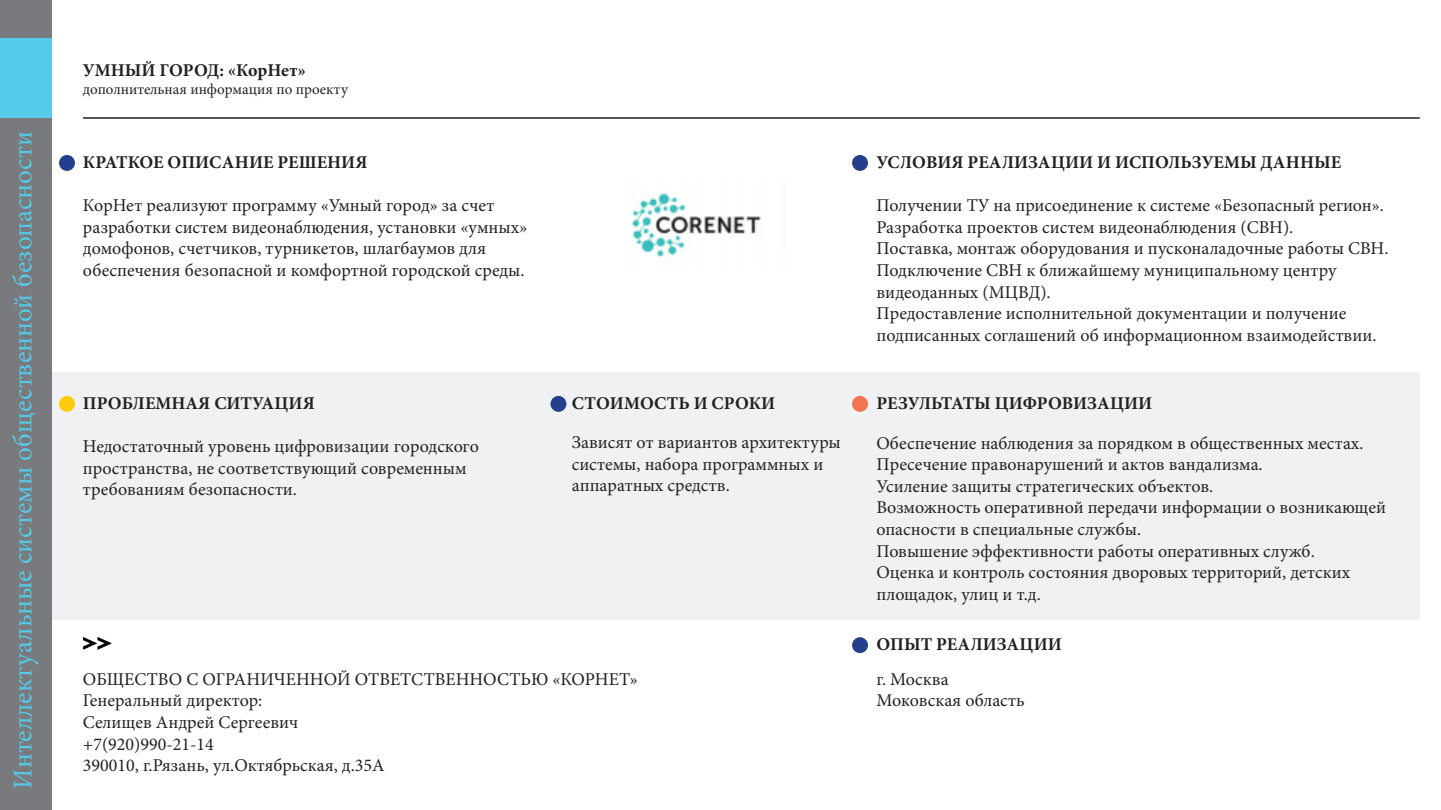
<style>
.page{position:relative;width:1441px;height:810px;background:#fff}
.page>*{position:absolute;margin:0;border:0;box-sizing:border-box;transform-origin:0 0}
.t1{font:27px "Minion Pro";color:#55cae9}
.t2{font:18px/21.6px "Minion Pro";color:#231f20}
.t3{font:700 18px "Minion Pro";color:#231f20}
.t4{font:15px "Minion Pro";color:#231f20}
</style>
<div class="page">
<div style="left:51px;top:372px;width:1368px;height:248px;background:#f0f1f2"></div>
<div style="left:0;top:0;width:51px;height:810px;background:#787a7d"></div>
<div style="left:0;top:38px;width:51px;height:80px;background:#55cae9"></div>
<hr style="left:83px;top:117px;width:1336px;height:2px;background:#231f20">
<div style="left:59px;top:155px;width:16px;height:16px;background:#253f8e;border-radius:50%"></div>
<div style="left:851px;top:155px;width:16px;height:16px;background:#253f8e;border-radius:50%"></div>
<div style="left:851px;top:396px;width:16px;height:16px;background:#f37452;border-radius:50%"></div>
<div style="left:550px;top:396px;width:16px;height:16px;background:#253f8e;border-radius:50%"></div>
<div style="left:59px;top:396px;width:16px;height:16px;background:#feca0a;border-radius:50%"></div>
<div style="left:851px;top:637px;width:16px;height:16px;background:#253f8e;border-radius:50%"></div>
<img style="left:632px;top:192px;width:129px;height:66px">
<img style="left:83px;top:637px;width:29px;height:13px">
<p class="t1" style="left:5px;top:789px;width:659px;rotate:-90deg">Интеллектуальные системы общественной безопасности</p>
<p class="t3" style="left:83px;top:57px;width:224px">УМНЫЙ ГОРОД: «КорНет»</p>
<p class="t4" style="left:83px;top:79px;width:266px">дополнительная информация по проекту</p>
<p class="t3" style="left:83px;top:150px;width:286px">КРАТКОЕ ОПИСАНИЕ РЕШЕНИЯ</p>
<p class="t2" style="left:83px;top:195px;width:446px">КорНет реализуют программу «Умный город» за счет разработки систем видеонаблюдения, установки «умных» домофонов, счетчиков, турникетов, шлагбаумов для обеспечения безопасной и комфортной городской среды.</p>
<p class="t3" style="left:83px;top:391px;width:233px">ПРОБЛЕМНАЯ СИТУАЦИЯ</p>
<p class="t2" style="left:83px;top:436px;width:397px">Недостаточный уровень цифровизации городского пространства, не соответствующий современным требованиям безопасности.</p>
<p class="t3" style="left:571px;top:390px;width:205px">СТОИМОСТЬ И СРОКИ</p>
<p class="t2" style="left:571px;top:432px;width:270px">Зависят от вариантов архитектуры системы, набора программных и аппаратных средств.</p>
<p class="t2" style="left:83px;top:668px;width:556px">ОБЩЕСТВО С ОГРАНИЧЕННОЙ ОТВЕТСТВЕННОСТЬЮ «КОРНЕТ»</p>
<p class="t2" style="left:83px;top:690px;width:181px">Генеральный директор:</p>
<p class="t2" style="left:83px;top:711px;width:217px">Селищев Андрей Сергеевич</p>
<p class="t2" style="left:83px;top:733px;width:132px">+7(920)990-21-14</p>
<p class="t2" style="left:83px;top:755px;width:303px">390010, г.Рязань, ул.Октябрьская, д.35А</p>
<p class="t3" style="left:876px;top:150px;width:466px">УСЛОВИЯ РЕАЛИЗАЦИИ И ИСПОЛЬЗУЕМЫ ДАННЫЕ</p>
<p class="t2" style="left:876px;top:195px;width:509px">Получении ТУ на присоединение к системе «Безопасный регион».</p>
<p class="t2" style="left:876px;top:216px;width:418px">Разработка проектов систем видеонаблюдения (СВН).</p>
<p class="t2" style="left:876px;top:238px;width:513px">Поставка, монтаж оборудования и пусконаладочные работы СВН.</p>
<p class="t2" style="left:876px;top:260px;width:461px">Подключение СВН к ближайшему муниципальному центру видеоданных (МЦВД).</p>
<p class="t2" style="left:876px;top:303px;width:501px">Предоставление исполнительной документации и получение подписанных соглашений об информационном взаимодействии.</p>
<p class="t3" style="left:876px;top:391px;width:277px">РЕЗУЛЬТАТЫ ЦИФРОВИЗАЦИИ</p>
<p class="t2" style="left:876px;top:432px;width:488px">Обеспечение наблюдения за порядком в общественных местах.</p>
<p class="t2" style="left:876px;top:454px;width:387px">Пресечение правонарушений и актов вандализма.</p>
<p class="t2" style="left:876px;top:475px;width:338px">Усиление защиты стратегических объектов.</p>
<p class="t2" style="left:876px;top:497px;width:511px">Возможность оперативной передачи информации о возникающей опасности в специальные службы.</p>
<p class="t2" style="left:876px;top:540px;width:439px">Повышение эффективности работы оперативных служб.</p>
<p class="t2" style="left:876px;top:562px;width:475px">Оценка и контроль состояния дворовых территорий, детских площадок, улиц и т.д.</p>
<p class="t3" style="left:876px;top:632px;width:187px">ОПЫТ РЕАЛИЗАЦИИ</p>
<p class="t2" style="left:876px;top:668px;width:74px">г. Москва</p>
<p class="t2" style="left:876px;top:690px;width:150px">Моковская область</p>
</div>
